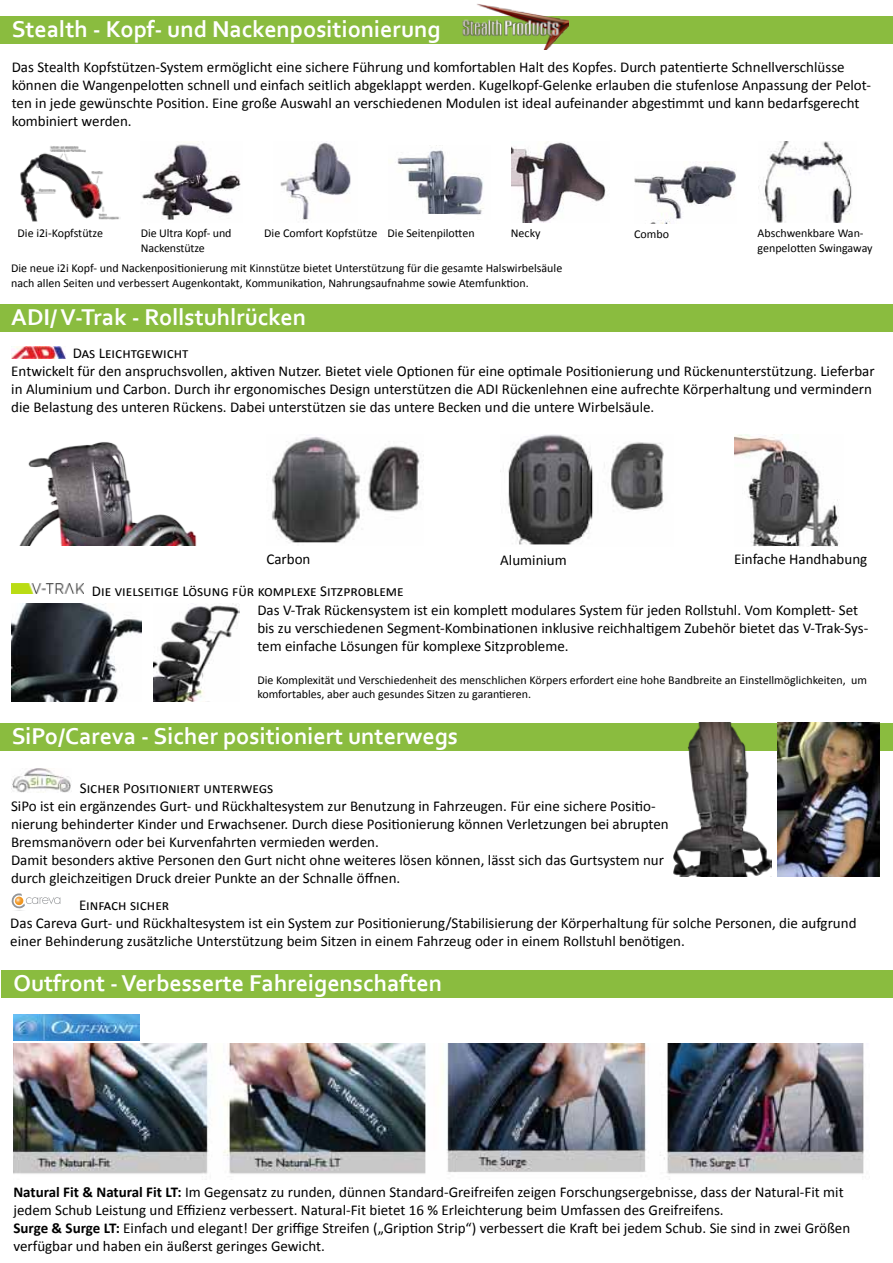
<style>
.page{position:relative;width:893px;height:1263px;background:#fff}
.page>*{position:absolute;margin:0;border:0;box-sizing:border-box;transform-origin:0 0}
.t1{font:700 24px "Corbel";color:#fff}
.t2{font:15px/18px "Calibri";color:#000}
.t3{font:12px/14.4px "Calibri";color:#000}
.t4{font:5.4px "Minion Pro";letter-spacing:-.01em;color:#000}
.s1{font-weight:700}
</style>
<div class="page">
<div style="left:0;top:16px;width:893px;height:28px;background:#8abc3f"></div>
<img style="left:462px;top:3px;width:106px;height:47px">
<img style="left:20px;top:146px;width:100px;height:76px">
<img style="left:142px;top:141px;width:99px;height:79px">
<img style="left:280px;top:141px;width:71px;height:79px">
<img style="left:397px;top:150px;width:87px;height:65px">
<img style="left:512px;top:141px;width:94px;height:81px">
<img style="left:634px;top:162px;width:102px;height:61px">
<img style="left:758px;top:141px;width:94px;height:82px">
<div style="left:0;top:304px;width:893px;height:28px;background:#8abc3f"></div>
<img style="left:11px;top:347px;width:55px;height:11px">
<img style="left:19px;top:442px;width:178px;height:104px">
<img style="left:272px;top:436px;width:149px;height:107px">
<img style="left:500px;top:434px;width:164px;height:111px">
<img style="left:734px;top:434px;width:106px;height:112px">
<img style="left:11px;top:584px;width:72px;height:10px">
<img style="left:11px;top:604px;width:130px;height:97px">
<img style="left:153px;top:604px;width:86px;height:97px">
<div style="left:0;top:723px;width:893px;height:27px;background:#8abc3f"></div>
<img style="left:11px;top:768px;width:60px;height:25px">
<svg style="left:11px;top:893px;width:49px;height:16px"></svg>
<img style="left:673px;top:723px;width:99px;height:153px">
<img style="left:777px;top:723px;width:102px;height:153px">
<div style="left:1px;top:971px;width:892px;height:27px;background:#8abc3f"></div>
<img style="left:13px;top:1015px;width:126px;height:25px">
<img style="left:13px;top:1043px;width:851px;height:131px">
<h1 class="t1" style="left:12px;top:14px;width:430px">Stealth - Kopf- und Nackenpositionierung</h1>
<p class="t2" style="left:12px;top:57px;width:861px">Das Stealth Kopfstützen-System ermöglicht eine sichere Führung und komfortablen Halt des Kopfes. Durch patentierte Schnellverschlüsse können die Wangenpelotten schnell und einfach seitlich abgeklappt werden. Kugelkopf-Gelenke erlauben die stufenlose Anpassung der Pelot&shy;ten in jede gewünschte Position. Eine große Auswahl an verschiedenen Modulen ist ideal aufeinander abgestimmt und kann bedarfsgerecht kombiniert werden.</p>
<p class="t3" style="left:18px;top:226px;width:87px">Die i2i-Kopfstütze</p>
<p class="t3" style="left:141px;top:226px;width:92px">Die Ultra Kopf- und<br>Nackenstütze</p>
<p class="t3" style="left:264px;top:226px;width:212px">Die Comfort Kopfstütze Die Seitenpilotten</p>
<p class="t3" style="left:511px;top:226px;width:31px">Necky</p>
<p class="t3" style="left:634px;top:226px;width:36px">Combo</p>
<p class="t3" style="left:757px;top:226px;width:117px">Abschwenkbare Wan&shy;genpelotten Swingaway</p>
<p class="t3" style="left:11px;top:261px;width:553px">Die neue i2i Kopf- und Nackenpositionierung mit Kinnstütze bietet Unterstützung für die gesamte Halswirbelsäule nach allen Seiten und verbessert Augenkontakt, Kommunikation, Nahrungsaufnahme sowie Atemfunktion.</p>
<h1 class="t1" style="left:11px;top:302px;width:296px">ADI/ V-Trak - Rollstuhlrücken</h1>
<p class="t2" style="left:11px;top:344px;width:865px;text-indent:61px">Das Leichtgewicht<br>Entwickelt für den anspruchsvollen, aktiven Nutzer. Bietet viele Optionen für eine optimale Positionierung und Rückenunterstützung. Lieferbar in Aluminium und Carbon. Durch ihr ergonomisches Design unterstützen die ADI Rückenlehnen eine aufrechte Körperhaltung und vermindern die Belastung des unteren Rückens. Dabei unterstützen sie das untere Becken und die untere Wirbelsäule.</p>
<p class="t2" style="left:266px;top:549px;width:46px">Carbon</p>
<p class="t2" style="left:500px;top:550px;width:68px">Aluminium</p>
<p class="t2" style="left:734px;top:550px;width:135px">Einfache Handhabung</p>
<p class="t2" style="left:257px;top:581px;width:612px;line-height:18.5px;text-indent:-165px">Die vielseitige Lösung für komplexe Sitzprobleme<br>Das V-Trak Rückensystem ist ein komplett modulares System für jeden Rollstuhl. Vom Komplett- Set bis zu verschiedenen Segment-Kombinationen inklusive reichhaltigem Zubehör bietet das V-Trak-Sys&shy;tem einfache Lösungen für komplexe Sitzprobleme.</p>
<p class="t3" style="left:257px;top:672px;width:611px">Die Komplexität und Verschiedenheit des menschlichen Körpers erfordert eine hohe Bandbreite an Einstellmöglichkeiten, um komfortables, aber auch gesundes Sitzen zu garantieren.</p>
<h1 class="t1" style="left:12px;top:721px;width:448px">SiPo/Careva - Sicher positioniert unterwegs</h1>
<p class="t2" style="left:11px;top:778px;width:659px;text-indent:69px">Sicher Positioniert unterwegs<br>SiPo ist ein ergänzendes Gurt- und Rückhaltesystem zur Benutzung in Fahrzeugen. Für eine sichere Positio&shy;nierung behinderter Kinder und Erwachsener. Durch diese Positionierung können Verletzungen bei abrupten Bremsmanövern oder bei Kurvenfahrten vermieden werden.<br>Damit besonders aktive Personen den Gurt nicht ohne weiteres lösen können, lässt sich das Gurtsystem nur durch gleichzeitigen Druck dreier Punkte an der Schnalle öffnen.</p>
<p class="t4" style="left:21px;top:822px;width:30px">Grafisk profil</p>
<p class="t2" style="left:10px;top:896px;width:848px;text-indent:69px">Einfach sicher<br>Das Careva Gurt- und Rückhaltesystem ist ein System zur Positionierung/Stabilisierung der Körperhaltung für solche Personen, die aufgrund einer Behinderung zusätzliche Unterstützung beim Sitzen in einem Fahrzeug oder in einem Rollstuhl benötigen.</p>
<h1 class="t1" style="left:13px;top:968px;width:430px">Outfront - Verbesserte Fahreigenschaften</h1>
<p class="t2" style="left:13px;top:1182px;width:838px"><span class="s1">Natural Fit &amp; Natural Fit LT:</span> Im Gegensatz zu runden, dünnen Standard-Greifreifen zeigen Forschungsergebnisse, dass der Natural-Fit mit jedem Schub Leistung und Effizienz verbessert. Natural-Fit bietet 16 % Erleichterung beim Umfassen des Greifreifens.<br><span class="s1">Surge &amp; Surge LT:</span> Einfach und elegant! Der griffige Streifen („Gription Strip“) verbessert die Kraft bei jedem Schub. Sie sind in zwei Größen verfügbar und haben ein äußerst geringes Gewicht.</p>
</div>
